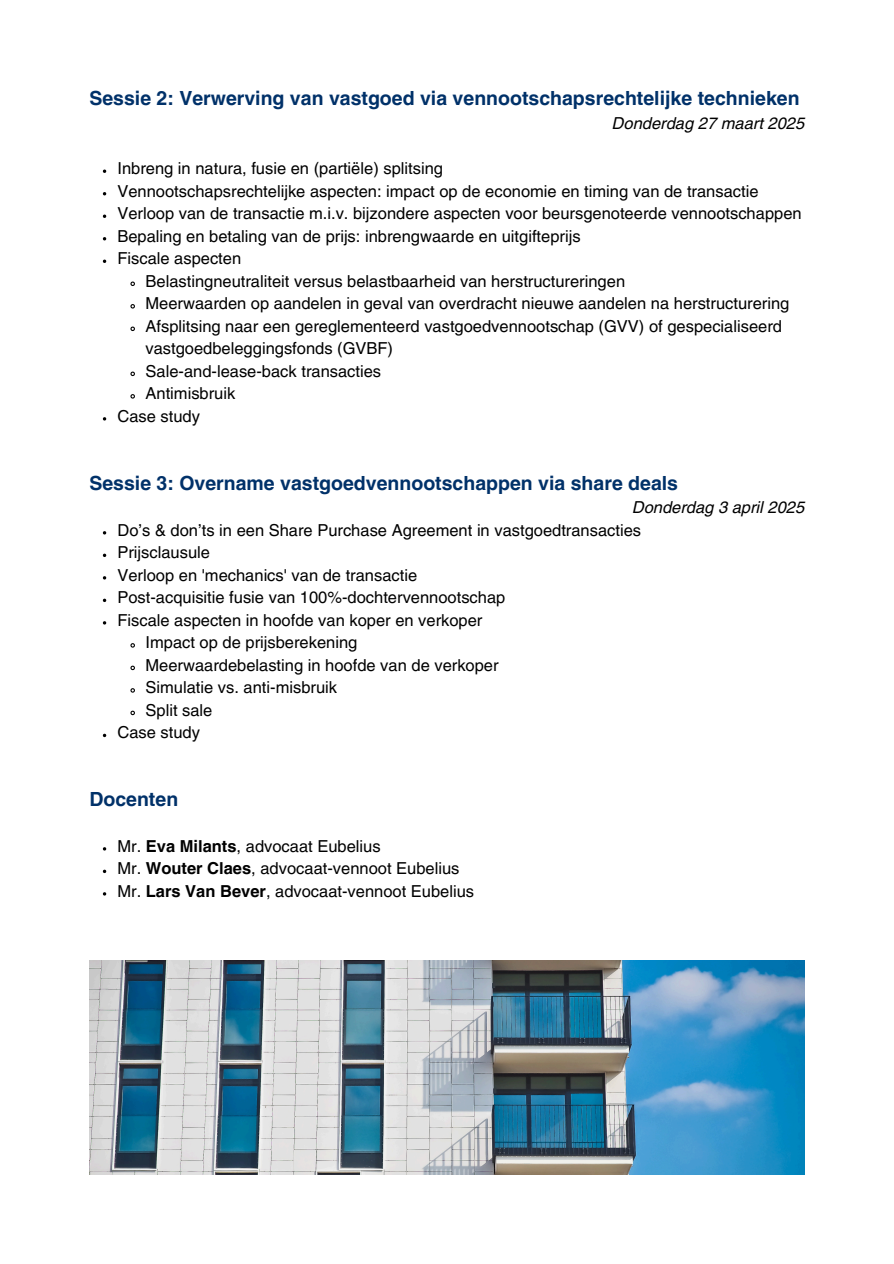
<style>
.page{position:relative;width:894px;height:1264px;background:#fff}
.page>*{position:absolute;margin:0;border:0;box-sizing:border-box;transform-origin:0 0}
.t1{font:700 19.5px "Helvetica LT Pro";color:#003169}
.t2{font:16.5px/22.5px "Helvetica LT Pro";color:#000}
.t3{font:italic 16.5px "Helvetica LT Pro";color:#000}
.s1{font-weight:700}
</style>
<div class="page">
<svg style="left:103px;top:169px;width:3px;height:4px"></svg>
<svg style="left:103px;top:214px;width:3px;height:4px"></svg>
<svg style="left:103px;top:259px;width:3px;height:4px"></svg>
<svg style="left:130px;top:281px;width:5px;height:5px"></svg>
<svg style="left:130px;top:304px;width:5px;height:5px"></svg>
<svg style="left:130px;top:326px;width:5px;height:6px"></svg>
<svg style="left:130px;top:371px;width:5px;height:6px"></svg>
<svg style="left:130px;top:394px;width:5px;height:5px"></svg>
<svg style="left:103px;top:553px;width:3px;height:4px"></svg>
<svg style="left:103px;top:598px;width:3px;height:4px"></svg>
<svg style="left:130px;top:643px;width:5px;height:5px"></svg>
<svg style="left:130px;top:665px;width:5px;height:6px"></svg>
<svg style="left:130px;top:688px;width:5px;height:5px"></svg>
<svg style="left:130px;top:710px;width:5px;height:6px"></svg>
<svg style="left:103px;top:869px;width:3px;height:4px"></svg>
<img style="left:89px;top:960px;width:715px;height:214px">
<h2 class="t1" style="left:89px;top:91px;width:711px">Sessie 2: Verwerving van vastgoed via vennootschapsrechtelijke technieken</h2>
<h2 class="t3" style="left:611px;top:117px;width:194px">Donderdag 27 maart 2025</h2>
<p class="t2" style="left:117px;top:159px;width:327px">Inbreng in natura, fusie en (partiële) splitsing</p>
<p class="t2" style="left:117px;top:181px;width:642px">Vennootschapsrechtelijke aspecten: impact op de economie en timing van de transactie</p>
<p class="t2" style="left:117px;top:204px;width:685px">Verloop van de transactie m.i.v. bijzondere aspecten voor beursgenoteerde vennootschappen</p>
<p class="t2" style="left:117px;top:226px;width:464px">Bepaling en betaling van de prijs: inbrengwaarde en uitgifteprijs</p>
<p class="t2" style="left:117px;top:249px;width:125px">Fiscale aspecten</p>
<p class="t2" style="left:145px;top:271px;width:481px">Belastingneutraliteit versus belastbaarheid van herstructureringen</p>
<p class="t2" style="left:145px;top:294px;width:645px">Meerwaarden op aandelen in geval van overdracht nieuwe aandelen na herstructurering</p>
<p class="t2" style="left:145px;top:316px;width:638px">Afsplitsing naar een gereglementeerd vastgoedvennootschap (GVV) of gespecialiseerd vastgoedbeleggingsfonds (GVBF)</p>
<p class="t2" style="left:145px;top:361px;width:237px">Sale-and-lease-back transacties</p>
<p class="t2" style="left:145px;top:384px;width:91px">Antimisbruik</p>
<p class="t2" style="left:117px;top:406px;width:84px">Case study</p>
<h2 class="t1" style="left:89px;top:475px;width:590px">Sessie 3: Overname vastgoedvennootschappen via share deals</h2>
<h2 class="t3" style="left:631px;top:501px;width:174px">Donderdag 3 april 2025</h2>
<p class="t2" style="left:117px;top:520px;width:525px">Do’s &amp; don’ts in een Share Purchase Agreement in vastgoedtransacties</p>
<p class="t2" style="left:117px;top:542px;width:94px">Prijsclausule</p>
<p class="t2" style="left:117px;top:565px;width:301px">Verloop en 'mechanics' van de transactie</p>
<p class="t2" style="left:117px;top:587px;width:389px">Post-acquisitie fusie van 100%-dochtervennootschap</p>
<p class="t2" style="left:117px;top:610px;width:366px">Fiscale aspecten in hoofde van koper en verkoper</p>
<p class="t2" style="left:145px;top:632px;width:213px">Impact op de prijsberekening</p>
<p class="t2" style="left:145px;top:655px;width:354px">Meerwaardebelasting in hoofde van de verkoper</p>
<p class="t2" style="left:145px;top:677px;width:193px">Simulatie vs. anti-misbruik</p>
<p class="t2" style="left:145px;top:700px;width:68px">Split sale</p>
<p class="t2" style="left:117px;top:722px;width:84px">Case study</p>
<h1 class="t1" style="left:89px;top:791px;width:90px">Docenten</h1>
<p class="t2" style="left:117px;top:836px;width:265px">Mr. <span class="s1">Eva Milants</span>, advocaat Eubelius</p>
<p class="t2" style="left:117px;top:858px;width:343px">Mr. <span class="s1">Wouter Claes</span>, advocaat-vennoot Eubelius</p>
<p class="t2" style="left:117px;top:881px;width:358px">Mr. <span class="s1">Lars Van Bever</span>, advocaat-vennoot Eubelius</p>
</div>
